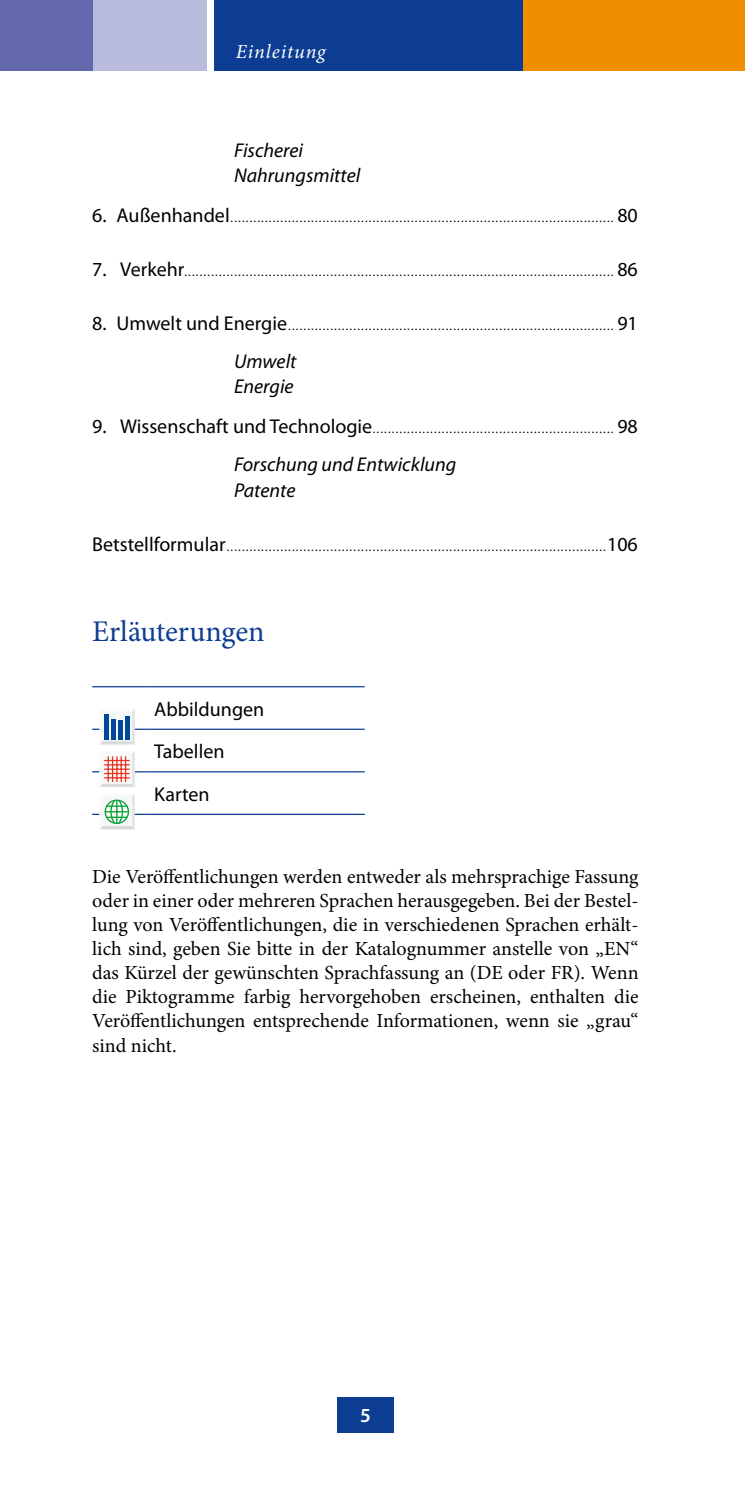
<style>
.page{position:relative;width:745px;height:1489px;background:#fff}
.page>*{position:absolute;margin:0;border:0;box-sizing:border-box;transform-origin:0 0}
.t1{font:30px "Minion Pro";color:#0d3d92}
.t2{font:20px/24.2px "Minion Pro";color:#000;text-align:justify}
.t3{font:italic 20px/25.5px "Myriad Pro";color:#000}
.t4{font:20px/42.5px "Myriad Pro";color:#000}
.t5{font:italic 20px "Minion Pro";letter-spacing:.04em;color:#fff}
.t6{font:12.5px "Myriad Pro";color:#000}
.s1{font-size:20px}
</style>
<div class="page">
<div style="left:0;top:0;width:207px;height:71px;background:#b9bbdc"></div>
<div style="left:508px;top:0;width:236px;height:71px;background:#f18e00"></div>
<div style="left:207px;top:0;width:316px;height:71px;background:#0d3d92"></div>
<div style="left:0;top:0;width:92px;height:71px;background:#6468ac"></div>
<div style="left:207px;top:0;width:7px;height:71px;background:#fff"></div>
<div style="left:337px;top:1396px;width:56px;height:35px;background:#0d3d92"></div>
<hr style="left:92px;top:686px;width:52px;height:1px;background:#0d3d92">
<hr style="left:144px;top:686px;width:220px;height:1px;background:#0d3d92">
<hr style="left:92px;top:728px;width:52px;height:2px;background:#0d3d92">
<hr style="left:144px;top:728px;width:220px;height:2px;background:#0d3d92">
<hr style="left:92px;top:771px;width:52px;height:1px;background:#0d3d92">
<hr style="left:144px;top:771px;width:220px;height:1px;background:#0d3d92">
<hr style="left:92px;top:813px;width:52px;height:2px;background:#0d3d92">
<hr style="left:144px;top:813px;width:220px;height:2px;background:#0d3d92">
<svg style="left:99px;top:709px;width:36px;height:35px"></svg>
<div style="left:103px;top:712px;width:28px;height:29px;background:#f6f7f7"></div>
<div style="left:104px;top:714px;width:5px;height:25px;background:#00489b"></div>
<div style="left:111px;top:719px;width:5px;height:20px;background:#00489b"></div>
<div style="left:118px;top:720px;width:5px;height:19px;background:#00489b"></div>
<div style="left:125px;top:716px;width:5px;height:23px;background:#00489b"></div>
<svg style="left:99px;top:752px;width:36px;height:34px"></svg>
<hr style="left:104px;top:759px;width:26px;height:2px;background:#e73422">
<svg style="left:99px;top:794px;width:36px;height:35px"></svg>
<hr style="left:106px;top:816px;width:21px;height:2px;background:#009e31">
<h2 class="t5" style="left:236px;top:38px;width:91px">Einleitung</h2>
<h2 class="t3" style="left:234px;top:137px;width:128px">Fischerei<br>Nahrungsmittel</h2>
<p class="t6" style="left:92px;top:210px;width:546px"><span class="s1">6. Außenhandel</span>.................................................................................................... <span class="s1">80</span></p>
<p class="t6" style="left:92px;top:264px;width:547px"><span class="s1">7. Verkehr</span>................................................................................................................ <span class="s1">86</span></p>
<p class="t6" style="left:92px;top:318px;width:547px"><span class="s1">8. Umwelt und Energie</span>..................................................................................... <span class="s1">91</span></p>
<h2 class="t3" style="left:234px;top:348px;width:64px">Umwelt<br>Energie</h2>
<p class="t6" style="left:92px;top:421px;width:547px"><span class="s1">9. Wissenschaft und Technologie</span>............................................................... <span class="s1">98</span></p>
<h2 class="t3" style="left:234px;top:451px;width:223px">Forschung und Entwicklung<br>Patente</h2>
<p class="t6" style="left:92px;top:539px;width:547px"><span class="s1">Betstellformular</span>...................................................................................................<span class="s1">106</span></p>
<h1 class="t1" style="left:92px;top:611px;width:174px">Erläuterungen</h1>
<h2 class="t4" style="left:154px;top:687px;width:112px">Abbildungen<br>Tabellen<br>Karten</h2>
<p class="t2" style="left:92px;top:864px;width:547px">Die Veröffentlichungen werden entweder als mehrsprachige Fassung oder in einer oder mehreren Sprachen herausgegeben. Bei der Bestel&shy;lung von Veröffentlichungen, die in verschiedenen Sprachen erhält&shy;lich sind, geben Sie bitte in der Katalognummer anstelle von „EN“ das Kürzel der gewünschten Sprachfassung an (DE oder FR). Wenn die Piktogramme farbig hervorgehoben erscheinen, enthalten die Veröffentlichungen entsprechende Informationen, wenn sie „grau“ sind nicht.</p>
</div>
